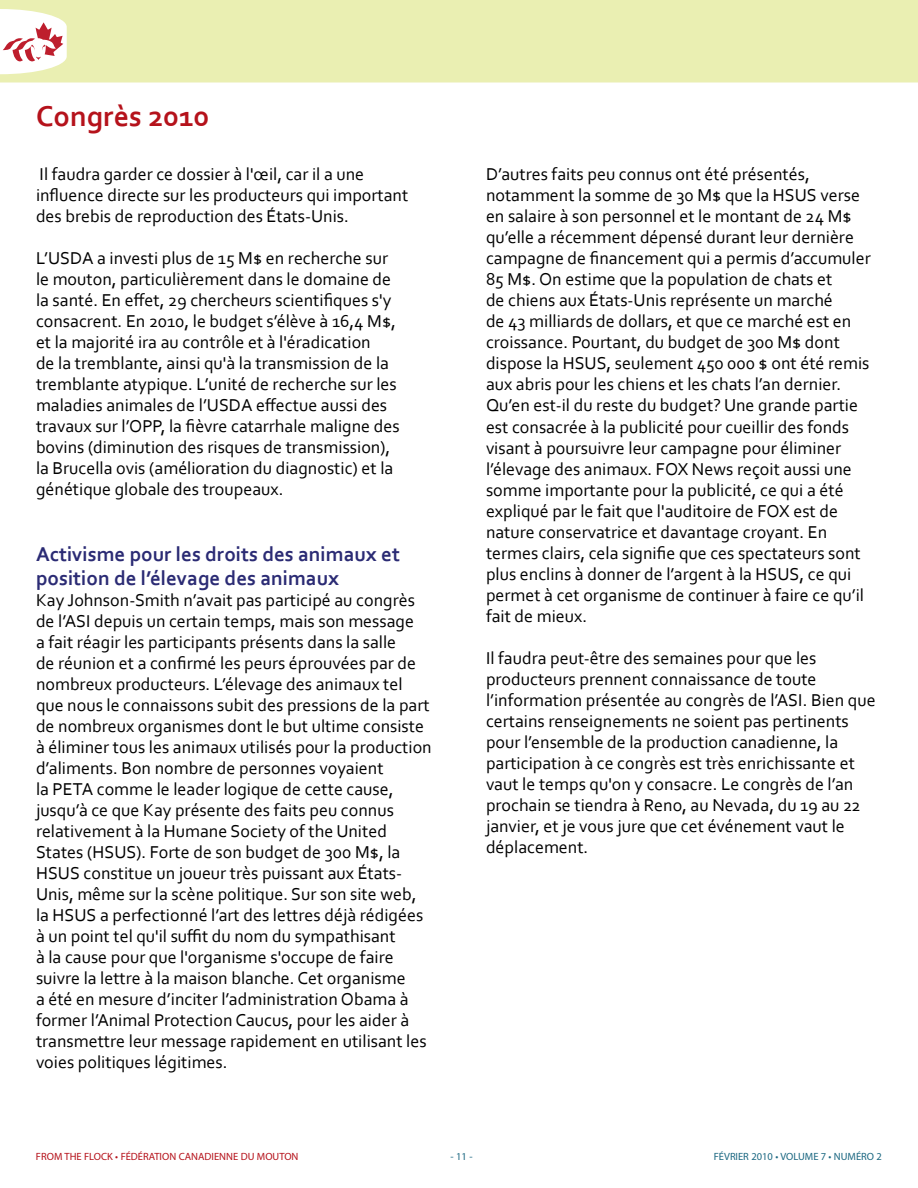
<style>
.page{position:relative;width:918px;height:1188px;background:#fff}
.page>*{position:absolute;margin:0;border:0;box-sizing:border-box;transform-origin:0 0}
.t1{font:700 30px "Corbel";color:#b5121b}
.t2{font:700 21px/24px "Corbel";color:#2b2b74}
.t3{font:18px/21px "Corbel";color:#000}
.t4{font:10.5px "Myriad Pro";color:#b5121b}
.t5{font:10.5px "Myriad Pro";color:#1c6882}
</style>
<div class="page">
<div style="left:0;top:0;width:918px;height:82px;background:#eaefb2"></div>
<svg style="left:3px;top:22px;width:60px;height:39px"></svg>
<h1 class="t1" style="left:36px;top:97px;width:175px">Congrès 2010</h1>
<p class="t3" style="left:36px;top:163px;width:374px">Il faudra garder ce dossier à l'œil, car il a une influence directe sur les producteurs qui important des brebis de reproduction des États-Unis.</p>
<p class="t3" style="left:36px;top:247px;width:365px">L’USDA a investi plus de 15 M$ en recherche sur le mouton, particulièrement dans le domaine de la santé. En effet, 29 chercheurs scientifiques s'y consacrent. En 2010, le budget s’élève à 16,4 M$, et la majorité ira au contrôle et à l'éradication<br>de la tremblante, ainsi qu'à la transmission de la tremblante atypique. L’unité de recherche sur les maladies animales de l’USDA effectue aussi des travaux sur l’OPP, la fièvre catarrhale maligne des bovins (diminution des risques de transmission), la Brucella ovis (amélioration du diagnostic) et la génétique globale des troupeaux.</p>
<p class="t2" style="left:36px;top:542px;width:365px">Activisme pour les droits des animaux et position de l’élevage des animaux</p>
<p class="t3" style="left:36px;top:589px;width:397px">Kay Johnson-Smith n’avait pas participé au congrès de l’ASI depuis un certain temps, mais son message<br>a fait réagir les participants présents dans la salle<br>de réunion et a confirmé les peurs éprouvées par de nombreux producteurs. L’élevage des animaux tel que nous le connaissons subit des pressions de la part de nombreux organismes dont le but ultime consiste à éliminer tous les animaux utilisés pour la production d’aliments. Bon nombre de personnes voyaient<br>la PETA comme le leader logique de cette cause, jusqu’à ce que Kay présente des faits peu connus relativement à la Humane Society of the United States (HSUS). Forte de son budget de 300 M$, la HSUS constitue un joueur très puissant aux États-Unis, même sur la scène politique. Sur son site web, la HSUS a perfectionné l’art des lettres déjà rédigées à un point tel qu'il suffit du nom du sympathisant<br>à la cause pour que l'organisme s'occupe de faire suivre la lettre à la maison blanche. Cet organisme<br>a été en mesure d’inciter l’administration Obama à former l’Animal Protection Caucus, pour les aider à transmettre leur message rapidement en utilisant les voies politiques légitimes.</p>
<p class="t3" style="left:486px;top:164px;width:386px">D’autres faits peu connus ont été présentés, notamment la somme de 30 M$ que la HSUS verse en salaire à son personnel et le montant de 24 M$ qu’elle a récemment dépensé durant leur dernière campagne de financement qui a permis d’accumuler 85 M$. On estime que la population de chats et<br>de chiens aux États-Unis représente un marché<br>de 43 milliards de dollars, et que ce marché est en croissance. Pourtant, du budget de 300 M$ dont dispose la HSUS, seulement 450 000 $ ont été remis aux abris pour les chiens et les chats l’an dernier.<br>Qu’en est-il du reste du budget? Une grande partie est consacrée à la publicité pour cueillir des fonds visant à poursuivre leur campagne pour éliminer l’élevage des animaux. FOX News reçoit aussi une somme importante pour la publicité, ce qui a été expliqué par le fait que l'auditoire de FOX est de nature conservatrice et davantage croyant. En termes clairs, cela signifie que ces spectateurs sont plus enclins à donner de l’argent à la HSUS, ce qui permet à cet organisme de continuer à faire ce qu’il fait de mieux.</p>
<p class="t3" style="left:486px;top:647px;width:391px">Il faudra peut-être des semaines pour que les producteurs prennent connaissance de toute l’information présentée au congrès de l’ASI. Bien que certains renseignements ne soient pas pertinents pour l’ensemble de la production canadienne, la participation à ce congrès est très enrichissante et vaut le temps qu'on y consacre. Le congrès de l’an prochain se tiendra à Reno, au Nevada, du 19 au 22 janvier, et je vous jure que cet événement vaut le déplacement.</p>
<p class="t4" style="left:36px;top:1150px;width:264px">FROM THE FLOCK • FÉDÉRATION CANADIENNE DU MOUTON</p>
<p class="t5" style="left:451px;top:1150px;width:24px">- 11 -</p>
<p class="t5" style="left:714px;top:1150px;width:170px">FÉVRIER 2010 • VOLUME 7 • NUMÉRO 2</p>
</div>
